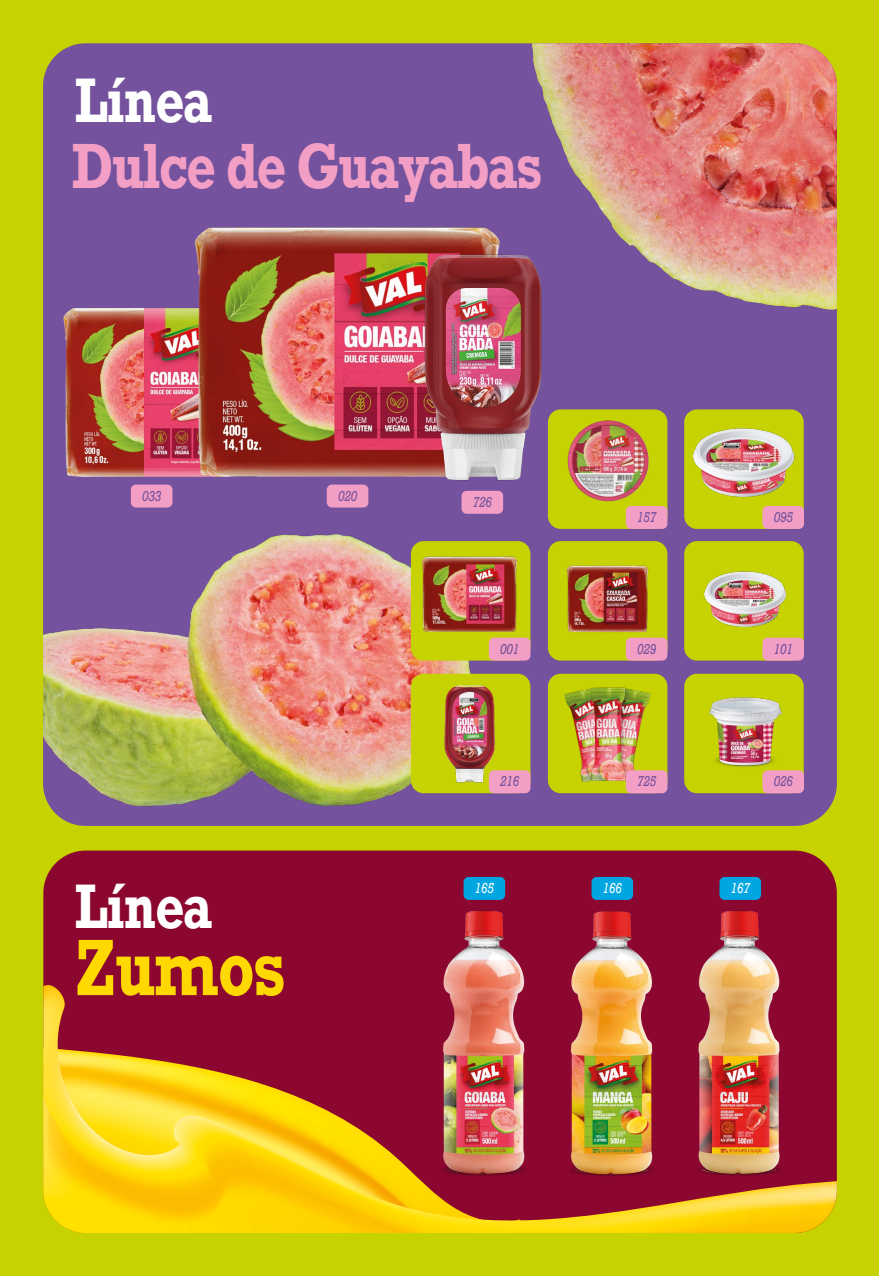
<style>
.page{position:relative;width:879px;height:1276px;background:#fff}
.page>*{position:absolute;margin:0;border:0;box-sizing:border-box;transform-origin:0 0}
.t1{font:700 75px "Rockwell";letter-spacing:-.02em;color:#ffd800;scale:.8 1}
.t2{font:700 60px "Rockwell";letter-spacing:-.03em;color:#f39fc5;scale:.8 1}
.t3{font:700 59.1px "Rockwell";letter-spacing:-.02em;color:#fff;scale:.8 1}
.t4{font:italic 13.5px "Rockwell";color:#75529d;scale:.8 1}
.t5{font:italic 13.5px "Rockwell";color:#fff;scale:.8 1}
</style>
<div class="page">
<div style="left:0;top:0;width:878px;height:1276px;background:#c6d300"></div>
<div style="left:43px;top:43px;width:794px;height:783px;background:#75529d;border-radius:43px"></div>
<div style="left:43px;top:850px;width:793px;height:383px;background:#8c072f;border-radius:43px"></div>
<img style="left:499px;top:43px;width:338px;height:288px">
<img style="left:43px;top:588px;width:449px;height:234px">
<svg style="left:43px;top:985px;width:786px;height:248px"></svg>
<div style="left:684px;top:409px;width:119px;height:120px;background:#c6d300;border-radius:13px"></div>
<div style="left:411px;top:541px;width:119px;height:119px;background:#c6d300;border-radius:13px"></div>
<img style="left:684px;top:409px;width:120px;height:114px">
<img style="left:410px;top:588px;width:119px;height:66px">
<img style="left:685px;top:541px;width:119px;height:118px">
<img style="left:410px;top:673px;width:119px;height:120px">
<img style="left:548px;top:674px;width:119px;height:120px">
<img style="left:686px;top:673px;width:118px;height:119px">
<img style="left:548px;top:545px;width:119px;height:113px">
<img style="left:63px;top:308px;width:50px;height:169px">
<img style="left:113px;top:120px;width:468px;height:468px">
<img style="left:301px;top:186px;width:363px;height:363px">
<img style="left:550px;top:402px;width:118px;height:118px">
<img style="left:784px;top:871px;width:95px;height:345px">
<img style="left:311px;top:985px;width:128px;height:231px">
<img style="left:439px;top:876px;width:345px;height:340px">
<div style="left:626px;top:506px;width:41px;height:23px;background:#f39fc5;border-radius:5px"></div>
<div style="left:762px;top:506px;width:42px;height:23px;background:#f39fc5;border-radius:5px"></div>
<div style="left:626px;top:637px;width:41px;height:23px;background:#f39fc5;border-radius:5px"></div>
<div style="left:762px;top:637px;width:42px;height:23px;background:#f39fc5;border-radius:5px"></div>
<div style="left:626px;top:770px;width:41px;height:23px;background:#f39fc5;border-radius:5px"></div>
<div style="left:489px;top:637px;width:41px;height:23px;background:#f39fc5;border-radius:5px"></div>
<div style="left:327px;top:484px;width:41px;height:23px;background:#f39fc5;border-radius:5px"></div>
<div style="left:131px;top:484px;width:41px;height:23px;background:#f39fc5;border-radius:5px"></div>
<div style="left:461px;top:491px;width:42px;height:23px;background:#f39fc5;border-radius:5px"></div>
<div style="left:489px;top:770px;width:41px;height:23px;background:#f39fc5;border-radius:5px"></div>
<div style="left:762px;top:770px;width:42px;height:23px;background:#f39fc5;border-radius:5px"></div>
<div style="left:463px;top:877px;width:42px;height:23px;background:#00a6e2;border-radius:5px"></div>
<div style="left:591px;top:877px;width:42px;height:23px;background:#00a6e2;border-radius:5px"></div>
<div style="left:719px;top:877px;width:42px;height:23px;background:#00a6e2;border-radius:5px"></div>
<h3 class="t3" style="left:75px;top:62px;width:174px">Línea</h3>
<h2 class="t2" style="left:72px;top:127px;width:588px">Dulce de Guayabas</h2>
<p class="t4" style="left:142px;top:487px;width:25px">033</p>
<p class="t4" style="left:338px;top:487px;width:25px">020</p>
<h3 class="t3" style="left:75px;top:868px;width:174px">Línea</h3>
<h1 class="t1" style="left:74px;top:919px;width:265px">Zumos</h1>
<p class="t4" style="left:473px;top:494px;width:25px">726</p>
<p class="t4" style="left:500px;top:640px;width:25px">001</p>
<p class="t4" style="left:637px;top:509px;width:25px">157</p>
<p class="t4" style="left:773px;top:509px;width:25px">095</p>
<p class="t4" style="left:637px;top:640px;width:25px">029</p>
<p class="t4" style="left:773px;top:640px;width:25px">101</p>
<p class="t4" style="left:500px;top:773px;width:25px">216</p>
<p class="t4" style="left:773px;top:773px;width:25px">026</p>
<p class="t4" style="left:637px;top:773px;width:25px">725</p>
<p class="t5" style="left:475px;top:880px;width:25px">165</p>
<p class="t5" style="left:603px;top:880px;width:25px">166</p>
<p class="t5" style="left:730px;top:880px;width:25px">167</p>
</div>
